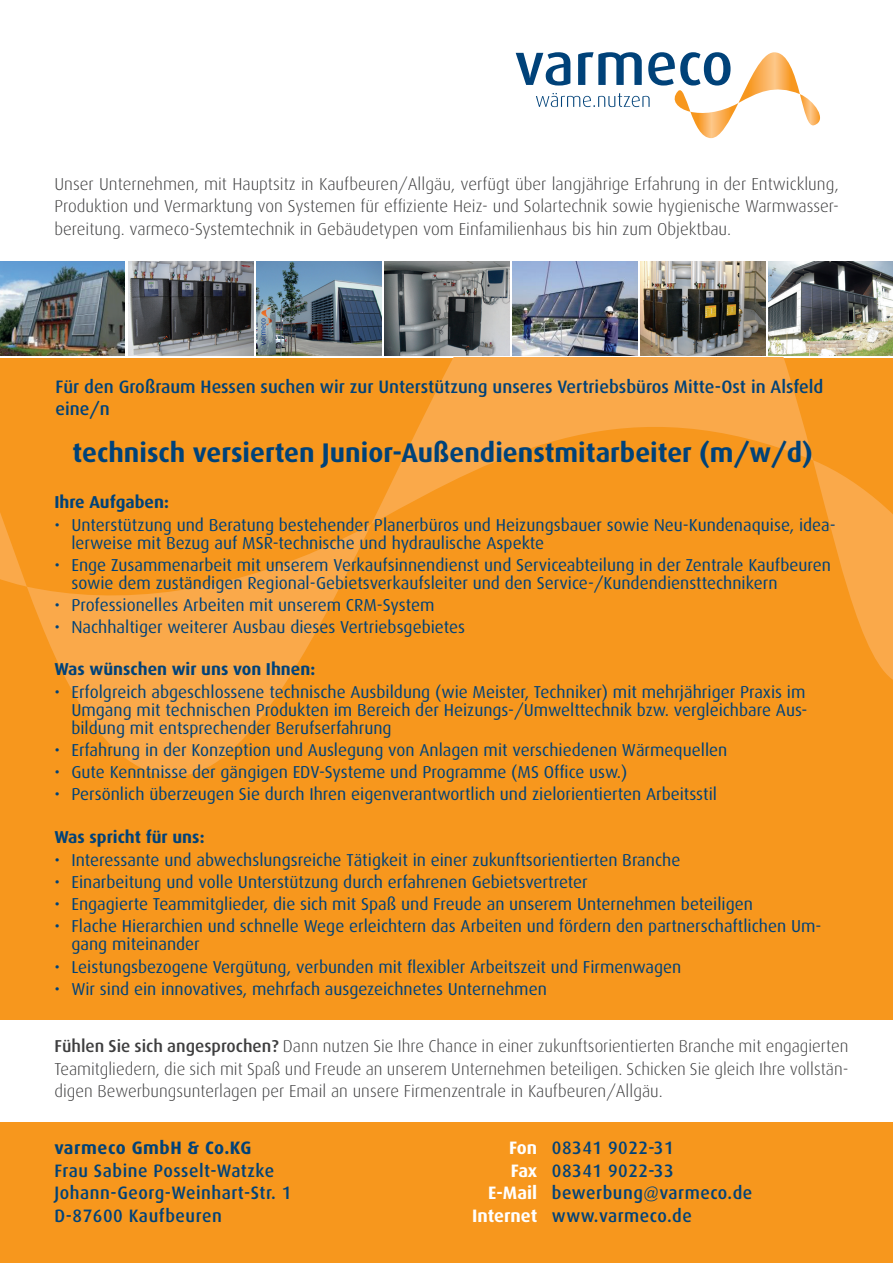
<style>
.page{position:relative;width:893px;height:1263px;background:#fff}
.page>*{position:absolute;margin:0;border:0;box-sizing:border-box;transform-origin:0 0}
.t1{font:700 27px "Dax";color:#004279}
.t2{font:500 18px/22.5px "Dax";letter-spacing:.015em;color:#004279}
.t3{font:700 18px/22.5px "Dax";color:#fff;text-align:right}
.t4{font:700 18px "Dax";letter-spacing:.03em;color:#004279}
.t5{font:17.25px/18px "Dax";color:#004279}
.t6{font:300 17.25px/22.5px "Dax";color:#3e3e3f;text-align:justify}
.t7{font:700 17.25px "Dax";color:#004279}
.s1{font-weight:500}
</style>
<div class="page">
<div style="left:0;top:358px;width:893px;height:661px;background:#f7971d"></div>
<svg style="left:0;top:358px;width:893px;height:418px"></svg>
<div style="left:0;top:1123px;width:893px;height:140px;background:#f7971d"></div>
<svg style="left:516px;top:52px;width:304px;height:86px"></svg>
<img style="left:0;top:261px;width:125px;height:94px">
<img style="left:512px;top:262px;width:125px;height:93px">
<img style="left:128px;top:261px;width:125px;height:94px">
<img style="left:641px;top:261px;width:124px;height:94px">
<img style="left:384px;top:261px;width:125px;height:94px">
<img style="left:769px;top:261px;width:124px;height:94px">
<img style="left:256px;top:261px;width:125px;height:94px">
<p class="t6" style="left:54px;top:173px;width:786px">Unser Unternehmen, mit Hauptsitz in Kaufbeuren/Allgäu, verfügt über langjährige Erfahrung in der Entwicklung, Produktion und Vermarktung von Systemen für effiziente Heiz- und Solartechnik sowie hygienische Warmwasser&shy;bereitung. varmeco-Systemtechnik in Gebäudetypen vom Einfamilienhaus bis hin zum Objektbau.</p>
<p class="t2" style="left:55px;top:376px;width:770px;line-height:21.6px">Für den Großraum Hessen suchen wir zur Unterstützung unseres Vertriebsbüros Mitte-Ost in Alsfeld eine/n</p>
<h1 class="t1" style="left:73px;top:437px;width:742px">technisch versierten Junior-Außendienstmitarbeiter (m/w/d)</h1>
<p class="t7" style="left:54px;top:493px;width:116px">Ihre Aufgaben:</p>
<p class="t5" style="left:71px;top:516px;width:766px;text-indent:-17px">• Unterstützung und Beratung bestehender Planerbüros und Heizungsbauer sowie Neu-Kundenaquise, idea&shy;lerweise mit Bezug auf MSR-technische und hydraulische Aspekte</p>
<p class="t5" style="left:71px;top:556px;width:761px;text-indent:-17px">• Enge Zusammenarbeit mit unserem Verkaufsinnendienst und Serviceabteilung in der Zentrale Kaufbeuren sowie dem zuständigen Regional-Gebietsverkaufsleiter und den Service-/Kundendiensttechnikern</p>
<p class="t5" style="left:54px;top:596px;width:382px">• Professionelles Arbeiten mit unserem CRM-System</p>
<p class="t5" style="left:54px;top:619px;width:412px">• Nachhaltiger weiterer Ausbau dieses Vertriebsgebietes</p>
<p class="t7" style="left:54px;top:659px;width:262px">Was wünschen wir uns von Ihnen:</p>
<p class="t5" style="left:71px;top:683px;width:737px;text-align:justify;text-indent:-17px">• Erfolgreich abgeschlossene technische Ausbildung (wie Meister, Techniker) mit mehrjähriger Praxis im Umgang mit technischen Produkten im Bereich der Heizungs-/Umwelttechnik bzw. vergleichbare Aus&shy;bildung mit entsprechender Berufserfahrung</p>
<p class="t5" style="left:54px;top:741px;width:675px">• Erfahrung in der Konzeption und Auslegung von Anlagen mit verschiedenen Wärmequellen</p>
<p class="t5" style="left:54px;top:763px;width:575px">• Gute Kenntnisse der gängigen EDV-Systeme und Programme (MS Office usw.)</p>
<p class="t5" style="left:54px;top:785px;width:664px">• Persönlich überzeugen Sie durch Ihren eigenverantwortlich und zielorientierten Arbeitsstil</p>
<p class="t7" style="left:54px;top:827px;width:152px">Was spricht für uns:</p>
<p class="t5" style="left:54px;top:851px;width:627px">• Interessante und abwechslungsreiche Tätigkeit in einer zukunftsorientierten Branche</p>
<p class="t5" style="left:54px;top:873px;width:535px">• Einarbeitung und volle Unterstützung durch erfahrenen Gebietsvertreter</p>
<p class="t5" style="left:54px;top:895px;width:700px">• Engagierte Teammitglieder, die sich mit Spaß und Freude an unserem Unternehmen beteiligen</p>
<p class="t5" style="left:71px;top:917px;width:751px;text-indent:-17px">• Flache Hierarchien und schnelle Wege erleichtern das Arbeiten und fördern den partnerschaftlichen Um&shy;gang miteinander</p>
<p class="t5" style="left:54px;top:958px;width:629px">• Leistungsbezogene Vergütung, verbunden mit flexibler Arbeitszeit und Firmenwagen</p>
<p class="t5" style="left:54px;top:980px;width:494px">• Wir sind ein innovatives, mehrfach ausgezeichnetes Unternehmen</p>
<p class="t6" style="left:54px;top:1035px;width:796px"><span class="s1">Fühlen Sie sich angesprochen?</span> Dann nutzen Sie Ihre Chance in einer zukunftsorientierten Branche mit engagierten Teamitgliedern, die sich mit Spaß und Freude an unserem Unternehmen beteiligen. Schicken Sie gleich Ihre vollstän&shy;digen Bewerbungsunterlagen per Email an unsere Firmenzentrale in Kaufbeuren/Allgäu.</p>
<p class="t4" style="left:54px;top:1138px;width:199px">varmeco GmbH &amp; Co.KG</p>
<p class="t2" style="left:54px;top:1159px;width:239px">Frau Sabine Posselt-Watzke<br>Johann-Georg-Weinhart-Str. 1<br>D-87600 Kaufbeuren</p>
<p class="t3" style="left:472px;top:1137px;width:67px">Fon<br>Fax<br>E-Mail<br>Internet</p>
<p class="t2" style="left:552px;top:1137px;width:202px">08341 9022-31<br>08341 9022-33 bewerbung@varmeco.de www.varmeco.de</p>
</div>
